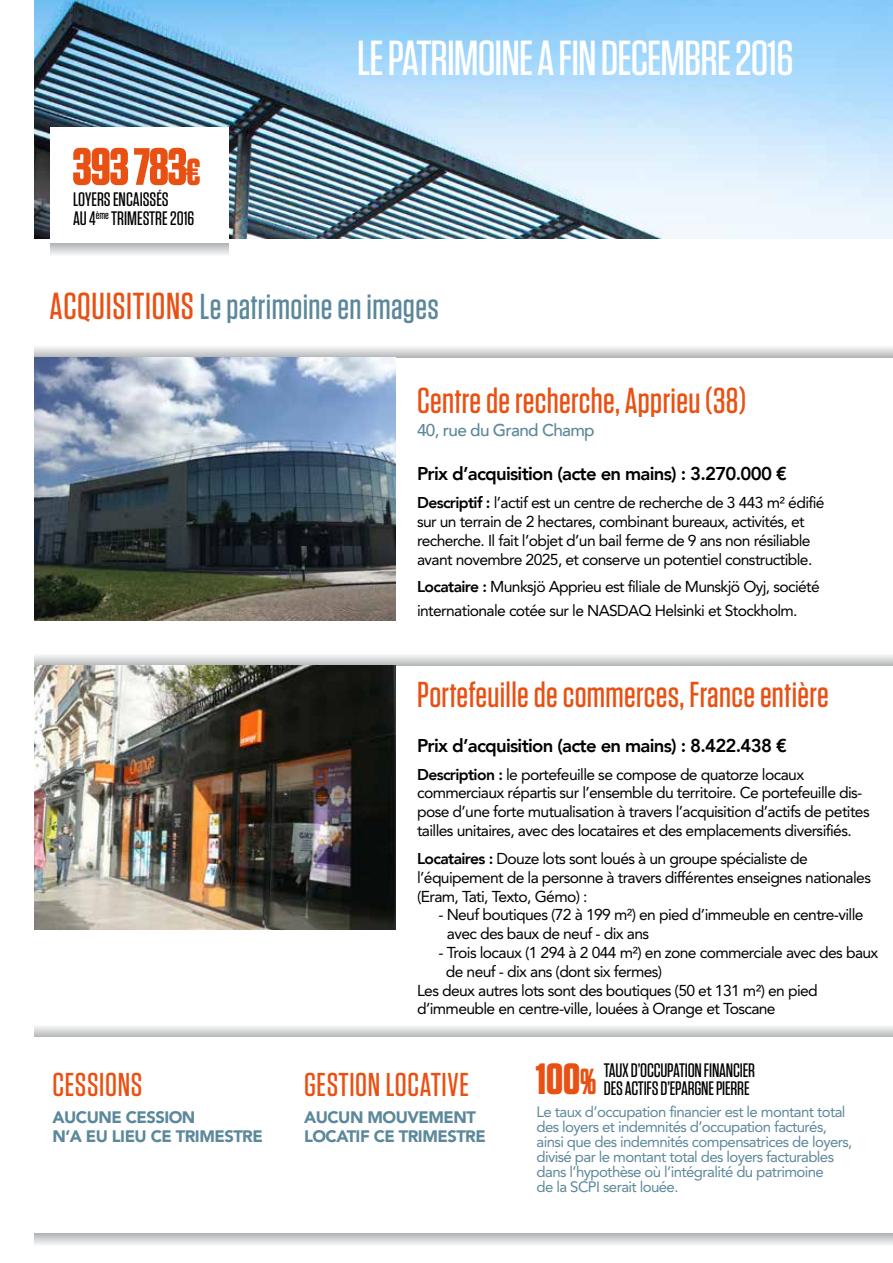
<style>
.page{position:relative;width:893px;height:1263px;background:#fff}
.page>*{position:absolute;margin:0;border:0;box-sizing:border-box;transform-origin:0 0}
.t1{font:700 52.5px "Tungsten";letter-spacing:-.025em;color:#e85113}
.t2{font:500 49.2px "Tungsten";letter-spacing:-.02em;color:#fff}
.t3{font:500 36px "Tungsten";letter-spacing:.01em;color:#e85113}
.t4{font:500 36px "Tungsten";letter-spacing:.01em;color:#5c889b}
.t5{font:500 33px "Tungsten";letter-spacing:.02em;color:#e85113}
.t6{font:500 19.5px/19.5px "Tungsten";letter-spacing:-.01em;color:#000}
.t7{font:800 18.6px "Avenir LT";letter-spacing:-.04em;color:#000}
.t8{font:500 17.1px "Avenir LT";letter-spacing:-.04em;color:#5c889b}
.t9{font:900 16.5px/19.8px "Avenir LT Std";letter-spacing:-.03em;color:#5c889b}
.t10{font:15.6px/18.8px "Avenir";letter-spacing:-.04em;color:#000}
.t11{font:15px/15px "Avenir";letter-spacing:-.04em;color:#5c889b}
.s1{font-size:37.5px}
.s2{font-size:37.5px;color:#e85113}
.s3{font-family:"Avenir LT";font-weight:800}
.s4{font-weight:700;font-size:43.5px;color:#e85113}
.s5{font-weight:700;font-size:36px;color:#e85113}
</style>
<div class="page">
<svg style="left:34px;top:347px;width:859px;height:10px;background:#d5d6d7"></svg>
<svg style="left:34px;top:655px;width:859px;height:10px;background:#d6d7d8"></svg>
<svg style="left:34px;top:1026px;width:859px;height:10px;background:#d7d8d9"></svg>
<svg style="left:34px;top:1233px;width:859px;height:12px;background:#d2d3d4"></svg>
<img style="left:34px;top:0;width:859px;height:238px">
<div style="left:50px;top:128px;width:179px;height:115px;background:#fff"></div>
<svg style="left:50px;top:243px;width:179px;height:12px;background:#d2d3d4"></svg>
<img style="left:34px;top:357px;width:361px;height:264px">
<img style="left:34px;top:665px;width:361px;height:264px">
<h1 class="t1" style="left:72px;top:139px;width:130px">393 783<span class="s1">€</span></h1>
<p class="t6" style="left:73px;top:189px;width:123px">LOYERS ENCAISSÉS<br>AU 4<sup>ème</sup> TRIMESTRE 2016</p>
<h2 class="t2" style="left:357px;top:33px;width:438px">LE PATRIMOINE A FIN DECEMBRE 2016</h2>
<h3 class="t4" style="left:50px;top:288px;width:391px"><span class="s2">ACQUISITIONS</span> Le patrimoine en images</h3>
<h3 class="t3" style="left:417px;top:382px;width:331px">Centre de recherche, Apprieu (38)</h3>
<p class="t8" style="left:417px;top:420px;width:179px">40, rue du Grand Champ</p>
<p class="t7" style="left:417px;top:463px;width:371px">Prix d’acquisition (acte en mains) : 3.270.000 €</p>
<p class="t10" style="left:417px;top:493px;width:409px"><span class="s3">Descriptif :</span> l’actif est un centre de recherche de 3 443 m² édifié sur un terrain de 2 hectares, combinant bureaux, activités, et recherche. Il fait l’objet d’un bail ferme de 9 ans non résiliable avant novembre 2025, et conserve un potentiel constructible.</p>
<p class="t10" style="left:417px;top:575px;width:404px;line-height:24px"><span class="s3">Locataire :</span> Munksjö Apprieu est filiale de Munskjö Oyj, société internationale cotée sur le NASDAQ Helsinki et Stockholm.</p>
<h3 class="t3" style="left:417px;top:676px;width:413px">Portefeuille de commerces, France entière</h3>
<p class="t7" style="left:417px;top:734px;width:371px">Prix d’acquisition (acte en mains) : 8.422.438 €</p>
<p class="t10" style="left:417px;top:765px;width:454px"><span class="s3">Description :</span> le portefeuille se compose de quatorze locaux commerciaux répartis sur l’ensemble du territoire. Ce portefeuille dis&shy;pose d’une forte mutualisation à travers l’acquisition d’actifs de petites tailles unitaires, avec des locataires et des emplacements diversifiés.</p>
<p class="t10" style="left:417px;top:849px;width:455px"><span class="s3">Locataires :</span> Douze lots sont loués à un groupe spécialiste de l’équipement de la personne à travers différentes enseignes nationales (Eram, Tati, Texto, Gémo) :</p>
<p class="t10" style="left:447px;top:905px;width:418px;text-indent:-9px">- Neuf boutiques (72 à 199 m²) en pied d’immeuble en centre-ville avec des baux de neuf - dix ans</p>
<p class="t10" style="left:438px;top:943px;width:442px">- Trois locaux (1 294 à 2 044 m²) en zone commerciale avec des baux</p>
<p class="t10" style="left:446px;top:962px;width:218px">de neuf - dix ans (dont six fermes)</p>
<p class="t10" style="left:417px;top:981px;width:402px">Les deux autres lots sont des boutiques (50 et 131 m²) en pied</p>
<p class="t10" style="left:417px;top:1000px;width:360px">d’immeuble en centre-ville, louées à Orange et Toscane</p>
<h3 class="t5" style="left:52px;top:1067px;width:91px">CESSIONS</h3>
<h3 class="t5" style="left:304px;top:1067px;width:166px">GESTION LOCATIVE</h3>
<p class="t9" style="left:52px;top:1107px;width:212px">AUCUNE CESSION<br>N’A EU LIEU CE TRIMESTRE</p>
<p class="t9" style="left:304px;top:1107px;width:183px">AUCUN MOUVEMENT<br>LOCATIF CE TRIMESTRE</p>
<p class="t6" style="left:536px;top:1061px;width:221px;line-height:18px;text-align:right">TAUX D’OCCUPATION FINANCIER<br><span class="s4">100</span><span class="s5">%</span> DES ACTIFS D’EPARGNE PIERRE</p>
<p class="t11" style="left:537px;top:1104px;width:317px">Le taux d’occupation financier est le montant total des loyers et indemnités d’occupation facturés, ainsi que des indemnités compensatrices de loyers, divisé par le montant total des loyers facturables dans l’hypothèse où l’intégralité du patrimoine<br>de la SCPI serait louée.</p>
</div>
